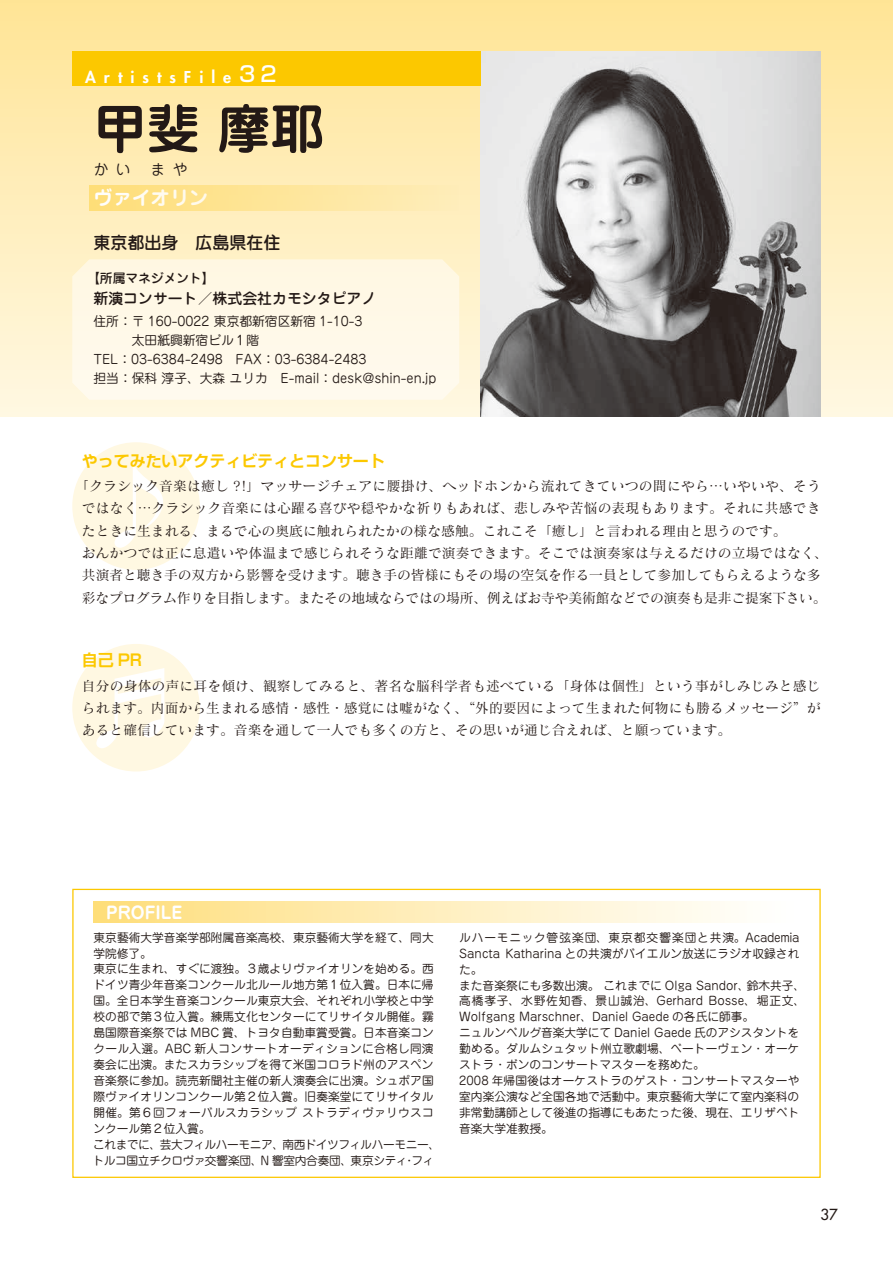
<style>
.page{position:relative;width:893px;height:1263px;background:#fff}
.page>*{position:absolute;margin:0;border:0;box-sizing:border-box;transform-origin:0 0}
.t1{font:700 53.1px "Jun 501 Pro";color:#231916}
.t2{font:700 19.2px "Jun 501 Pro";color:#fff}
.t3{font:500 16.95px "Jun 34 Pro";color:#231916}
.t4{font:700 16.95px "Jun 501 Pro";color:#fff}
.t5{font:700 15.9px "Shin Go Pr 6 De";color:#fcc800}
.t6{font:800 15.9px "Futura Std";letter-spacing:.5em;color:#fff}
.t7{font:500 14.85px "Jun 34 Pro";color:#231916}
.t8{font:14.85px "Jun 201 Pro";color:#231916}
.t9{font:500 14.85px "Futura Std";color:#231916}
.t10{font:13.8px/22.4px "Matisse Pro M";color:#231916;text-align:justify}
.t11{font:12.75px/19.2px "Jun 201 Pro";color:#231916}
.t12{font:500 12.75px "Jun 34 Pro";color:#231916}
.t13{font:11.7px/15.9px "Jun 201 Pro";letter-spacing:.005em;color:#231916}
.s1{font-family:"Shin Go Pr 6";font-weight:500;font-size:21.3px}
</style>
<div class="page">
<div style="left:0;top:0;width:893px;height:417px;background:linear-gradient(to bottom,#ffe496,#fff8e3)"></div>
<div style="left:72px;top:442px;width:128px;height:128px;background:#fff8e2;border-radius:50%"></div>
<svg style="left:115px;top:464px;width:48px;height:84px"></svg>
<div style="left:72px;top:644px;width:128px;height:127px;background:#fff8e2;border-radius:50%"></div>
<svg style="left:96px;top:668px;width:68px;height:80px"></svg>
<img style="left:480px;top:51px;width:341px;height:366px">
<div style="left:72px;top:259px;width:387px;height:141px;background:#fff9e8"></div>
<div style="left:94px;top:901px;width:705px;height:22px;background:linear-gradient(to right,#fede7c,#fff)"></div>
<div style="left:89px;top:185px;width:370px;height:25px;background:linear-gradient(to right,#fede77,#feedba)"></div>
<div style="left:72px;top:51px;width:408px;height:34px;background:#fcc800"></div>
<h3 class="t6" style="left:85px;top:67px;width:193px">ArtistsFile<span class="s1">32</span></h3>
<h1 class="t1" style="left:94px;top:87px;width:232px">甲斐 摩耶</h1>
<p class="t8" style="left:94px;top:157px;width:39px">かい</p>
<p class="t8" style="left:151px;top:157px;width:39px">まや</p>
<h2 class="t2" style="left:94px;top:182px;width:116px">ヴァイオリン</h2>
<h3 class="t3" style="left:94px;top:229px;width:189px">東京都出身　広島県在住</h3>
<p class="t12" style="left:87px;top:268px;width:129px">【所属マネジメント】</p>
<p class="t7" style="left:94px;top:287px;width:284px">新演コンサート／株式会社カモシタピアノ</p>
<p class="t11" style="left:94px;top:310px;width:345px">住所：〒 160-0022 東京都新宿区新宿 1-10-3<br>　　　太田紙興新宿ビル１階<br>TEL：03-6384-2498　FAX：03-6384-2483<br>担当：保科 淳子、大森 ユリカ　E-mail：desk@shin-en.jp</p>
<h3 class="t5" style="left:82px;top:447px;width:304px">やってみたいアクティビティとコンサート</h3>
<p class="t10" style="left:82px;top:474px;width:748px;text-align:left;text-indent:-7px">「クラシック音楽は癒し ?!」マッサージチェアに腰掛け、ヘッドホンから流れてきていつの間にやら…いやいや、そうではなく…クラシック音楽には心躍る喜びや穏やかな祈りもあれば、悲しみや苦悩の表現もあります。それに共感できたときに生まれる、まるで心の奥底に触れられたかの様な感触。これこそ「癒し」と言われる理由と思うのです。<br>おんかつでは正に息遣いや体温まで感じられそうな距離で演奏できます。そこでは演奏家は与えるだけの立場ではなく、共演者と聴き手の双方から影響を受けます。聴き手の皆様にもその場の空気を作る一員として参加してもらえるような多彩なプログラム作りを目指します。またその地域ならではの場所、例えばお寺や美術館などでの演奏も是非ご提案下さい。</p>
<h3 class="t5" style="left:82px;top:647px;width:62px">自己 PR</h3>
<p class="t10" style="left:82px;top:674px;width:740px">自分の身体の声に耳を傾け、観察してみると、著名な脳科学者も述べている「身体は個性」という事がしみじみと感じられます。内面から生まれる感情・感性・感覚には嘘がなく、“外的要因によって生まれた何物にも勝るメッセージ”があると確信しています。音楽を通して一人でも多くの方と、その思いが通じ合えれば、と願っています。</p>
<h3 class="t4" style="left:106px;top:899px;width:77px">PROFILE</h3>
<p class="t13" style="left:93px;top:928px;width:349px">東京藝術大学音楽学部附属音楽高校、東京藝術大学を経て、同大学院修了。<br>東京に生まれ、すぐに渡独。３歳よりヴァイオリンを始める。西ドイツ青少年音楽コンクール北ルール地方第１位入賞。日本に帰国。全日本学生音楽コンクール東京大会、それぞれ小学校と中学校の部で第３位入賞。練馬文化センターにてリサイタル開催。霧島国際音楽祭では MBC 賞、トヨタ自動車賞受賞。日本音楽コンクール入選。ABC 新人コンサートオーディションに合格し同演奏会に出演。またスカラシップを得て米国コロラド州のアスペン音楽祭に参加。読売新聞社主催の新人演奏会に出演。シュポア国際ヴァイオリンコンクール第２位入賞。旧奏楽堂にてリサイタル開催。第６回フォーバルスカラシップ ストラディヴァリウスコンクール第２位入賞。<br>これまでに、芸大フィルハーモニア、南西ドイツフィルハーモニー、トルコ国立チクロヴァ交響楽団、N 響室内合奏団、東京シティ・フィ</p>
<p class="t13" style="left:459px;top:928px;width:348px">ルハーモニック管弦楽団、東京都交響楽団と共演。Academia<br>Sancta Katharina との共演がバイエルン放送にラジオ収録された。<br>また音楽祭にも多数出演。 これまでに Olga Sandor、鈴木共子、高橋孝子、水野佐知香、景山誠治、Gerhard Bosse、堀正文、<br>Wolfgang Marschner、Daniel Gaede の各氏に師事。<br>ニュルンベルグ音楽大学にて Daniel Gaede 氏のアシスタントを勤める。ダルムシュタット州立歌劇場、ベートーヴェン・オーケストラ・ボンのコンサートマスターを務めた。<br>2008 年帰国後はオーケストラのゲスト・コンサートマスターや室内楽公演など全国各地で活動中。東京藝術大学にて室内楽科の非常勤講師として後進の指導にもあたった後、現在、エリザベト音楽大学准教授。</p>
<p class="t9" style="left:820px;top:1205px;width:19px">37</p>
</div>
